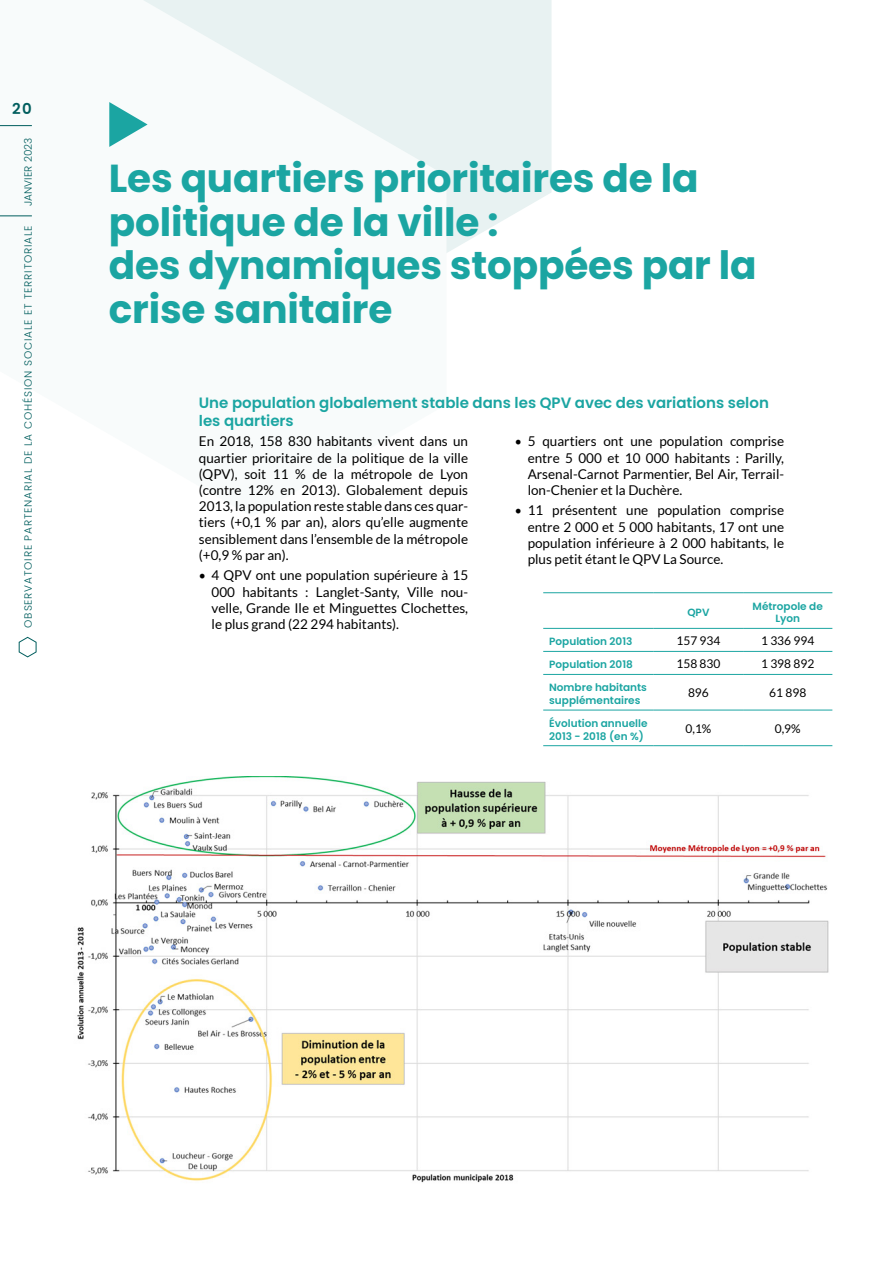
<style>
.page{position:relative;width:893px;height:1263px;background:#fff}
.page>*{position:absolute;margin:0;border:0;box-sizing:border-box;transform-origin:0 0}
.t1{font:700 39px/43.5px "Poppins";letter-spacing:-.005em;color:#1ba5a2}
.t2{font:600 15px/18px "Poppins";color:#1ba5a2}
.t3{font:600 15px "Poppins";color:#015e5e}
.t4{font:13.5px/16.2px "Lato";color:#000;text-align:justify}
.t5{font:12px "Lato";color:#000}
.t6{font:600 10.5px/12.6px "Poppins";color:#1ba5a2}
.t7{font:300 10.5px "Poppins";letter-spacing:.08em;color:#015e5e}
.t8{font:300 10.5px "Poppins";letter-spacing:.01em;color:#015e5e}
.s1{font-family:"Minion Pro";font-size:18px}
</style>
<div class="page">
<svg style="left:446px;top:0;width:106px;height:253px;background:#eaf3f3"></svg>
<svg style="left:0;top:0;width:446px;height:216px"></svg>
<svg style="left:109px;top:102px;width:39px;height:45px"></svg>
<img style="left:77px;top:777px;width:752px;height:406px">
<hr style="left:543px;top:592px;width:111px;height:1px;background:#1ba5a2">
<hr style="left:654px;top:592px;width:89px;height:1px;background:#1ba5a2">
<hr style="left:743px;top:592px;width:89px;height:1px;background:#1ba5a2">
<hr style="left:543px;top:628px;width:111px;height:1px;background:#1ba5a2">
<hr style="left:654px;top:628px;width:89px;height:1px;background:#1ba5a2">
<hr style="left:743px;top:628px;width:89px;height:1px;background:#1ba5a2">
<hr style="left:543px;top:651px;width:111px;height:1px;background:#1ba5a2">
<hr style="left:654px;top:651px;width:89px;height:1px;background:#1ba5a2">
<hr style="left:743px;top:651px;width:89px;height:1px;background:#1ba5a2">
<hr style="left:543px;top:674px;width:111px;height:1px;background:#1ba5a2">
<hr style="left:654px;top:674px;width:89px;height:1px;background:#1ba5a2">
<hr style="left:743px;top:674px;width:89px;height:1px;background:#1ba5a2">
<hr style="left:543px;top:710px;width:111px;height:1px;background:#1ba5a2">
<hr style="left:654px;top:710px;width:89px;height:1px;background:#1ba5a2">
<hr style="left:743px;top:710px;width:89px;height:1px;background:#1ba5a2">
<hr style="left:543px;top:745px;width:111px;height:1px;background:#1ba5a2">
<hr style="left:654px;top:745px;width:89px;height:1px;background:#1ba5a2">
<hr style="left:743px;top:745px;width:89px;height:1px;background:#1ba5a2">
<svg style="left:18px;top:637px;width:19px;height:20px"></svg>
<hr style="left:0;top:216px;width:32px;height:1px;background:#015e5e">
<hr style="left:0;top:125px;width:32px;height:1px;background:#015e5e">
<p class="t3" style="left:12px;top:100px;width:21px">20</p>
<p class="t8" style="left:22px;top:206px;width:70px;rotate:-90deg">JANVIER 2023</p>
<p class="t7" style="left:22px;top:628px;width:404px;rotate:-90deg">OBSERVATOIRE PARTENARIAL DE LA COHÉSION SOCIALE ET TERRITORIALE</p>
<h1 class="t1" style="left:109px;top:157px;width:649px">Les quartiers prioritaires de la politique de la ville :<br>des dynamiques stoppées par la crise sanitaire</h1>
<p class="t2" style="left:199px;top:394px;width:572px">Une population globalement stable dans les QPV avec des variations selon les quartiers</p>
<p class="t4" style="left:199px;top:433px;width:271px">En 2018, 158 830 habitants vivent dans un quartier prioritaire de la politique de la ville (QPV), soit 11 % de la métropole de Lyon (contre 12% en 2013). Globalement depuis 2013, la population reste stable dans ces quar&shy;tiers (+0,1 % par an), alors qu’elle augmente sensiblement dans l’ensemble de la métropole (+0,9 % par an).</p>
<p class="t4" style="left:212px;top:567px;width:258px;text-indent:-13px"><span class="s1">•</span> 4 QPV ont une population supérieure à 15<br>000 habitants : Langlet-Santy, Ville nou&shy;velle, Grande Ile et Minguettes Clochettes, le plus grand (22 294 habitants).</p>
<p class="t4" style="left:528px;top:433px;width:258px;text-indent:-13px"><span class="s1">•</span> 5 quartiers ont une population comprise entre 5 000 et 10 000 habitants : Parilly, Arsenal-Carnot Parmentier, Bel Air, Terrail&shy;lon-Chenier et la Duchère.</p>
<p class="t4" style="left:528px;top:502px;width:258px;text-indent:-13px"><span class="s1">•</span> 11 présentent une population comprise entre 2 000 et 5 000 habitants, 17 ont une population inférieure à 2 000 habitants, le plus petit étant le QPV La Source.</p>
<p class="t6" style="left:687px;top:606px;width:24px">QPV</p>
<p class="t6" style="left:753px;top:600px;width:72px;text-align:center">Métropole de<br>Lyon</p>
<p class="t6" style="left:549px;top:635px;width:85px">Population 2013</p>
<p class="t5" style="left:676px;top:634px;width:46px">157 934</p>
<p class="t5" style="left:761px;top:634px;width:55px">1 336 994</p>
<p class="t6" style="left:549px;top:658px;width:85px">Population 2018</p>
<p class="t5" style="left:676px;top:657px;width:46px">158 830</p>
<p class="t5" style="left:761px;top:657px;width:55px">1 398 892</p>
<p class="t6" style="left:549px;top:681px;width:99px">Nombre habitants supplémentaires</p>
<p class="t5" style="left:688px;top:686px;width:22px">896</p>
<p class="t5" style="left:769px;top:686px;width:39px">61 898</p>
<p class="t6" style="left:549px;top:717px;width:100px">Évolution annuelle<br>2013 - 2018 (en %)</p>
<p class="t5" style="left:685px;top:722px;width:27px">0,1%</p>
<p class="t5" style="left:775px;top:722px;width:27px">0,9%</p>
</div>
